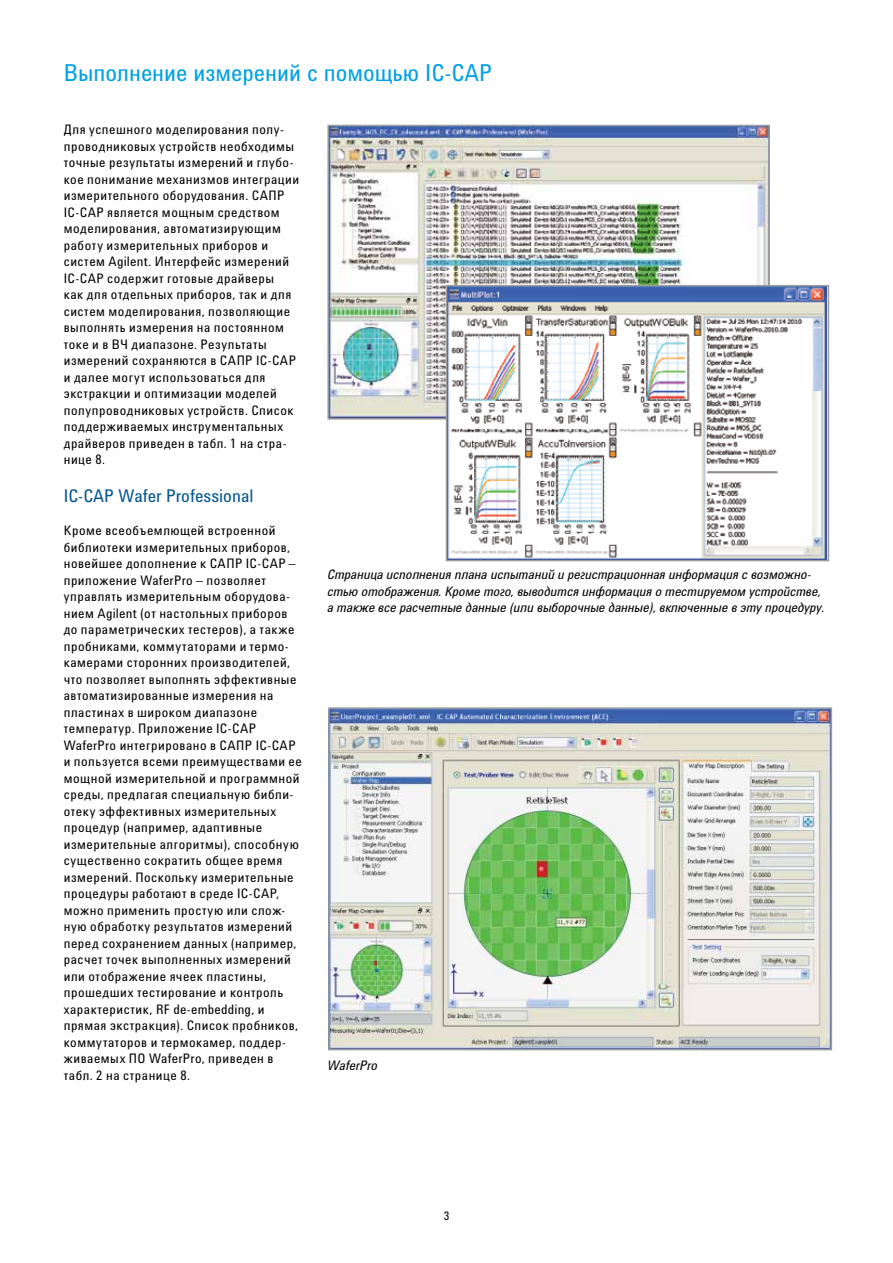
<style>
.page{position:relative;width:893px;height:1263px;background:#fff}
.page>*{position:absolute;margin:0;border:0;box-sizing:border-box;transform-origin:0 0}
.t1{font:24px "Agilent Condensed CFF";color:#00a1e4}
.t2{font:18px "Agilent Condensed CFF";color:#00548e}
.t3{font:13.5px/16.5px "Agilent Condensed CFF";letter-spacing:.04em;color:#000}
.t4{font:italic 13.5px/16.5px "Agilent Condensed CFF";letter-spacing:-.005em;color:#000}
.t5{font:12px "Agilent Condensed CFF";color:#000}
</style>
<div class="page">
<img style="left:330px;top:128px;width:437px;height:289px">
<div style="left:327px;top:125px;width:443px;height:295px;border:2px solid #9b9da0"></div>
<img style="left:449px;top:288px;width:377px;height:270px">
<div style="left:446px;top:285px;width:383px;height:276px;border:2px solid #9b9da0"></div>
<img style="left:331px;top:710px;width:498px;height:337px">
<div style="left:328px;top:707px;width:504px;height:343px;border:2px solid #9b9da0"></div>
<h1 class="t1" style="left:64px;top:54px;width:430px">Выполнение измерений с помощью IC-CAP</h1>
<p class="t3" style="left:64px;top:121px;width:237px">Для успешного моделирования полу&shy;проводниковых устройств необходимы точные результаты измерений и глубо&shy;кое понимание механизмов интеграции измерительного оборудования. САПР IC-CAP является мощным средством моделирования, автоматизирующим работу измерительных приборов и систем Agilent. Интерфейс измерений IC-CAP содержит готовые драйверы<br>как для отдельных приборов, так и для систем моделирования, позволяющие выполнять измерения на постоянном токе и в ВЧ диапазоне. Результаты измерений сохраняются в САПР IC-CAP и далее могут использоваться для экстракции и оптимизации моделей полупроводниковых устройств. Список поддерживаемых инструментальных драйверов приведен в табл. 1 на стра&shy;нице 8.</p>
<h2 class="t2" style="left:64px;top:482px;width:191px">IC-CAP Wafer Professional</h2>
<p class="t3" style="left:64px;top:522px;width:240px">Кроме всеобъемлющей встроенной библиотеки измерительных приборов, новейшее дополнение к САПР IC-CAP – приложение WaferPro – позволяет управлять измерительным оборудова&shy;нием Agilent (от настольных приборов до параметрических тестеров), а также пробниками, коммутаторами и термо&shy;камерами сторонних производителей, что позволяет выполнять эффективные автоматизированные измерения на пластинах в широком диапазоне температур. Приложение IC-CAP WaferPro интегрировано в САПР IC-CAP и пользуется всеми преимуществами ее мощной измерительной и программной среды, предлагая специальную библи&shy;отеку эффективных измерительных процедур (например, адаптивные измерительные алгоритмы), способную существенно сократить общее время измерений. Поскольку измерительные процедуры работают в среде IC-CAP, можно применить простую или слож&shy;ную обработку результатов измерений перед сохранением данных (например, расчет точек выполненных измерений или отображение ячеек пластины, прошедших тестирование и контроль характеристик, RF de-embedding, и прямая экстракция). Список пробников, коммутаторов и термокамер, поддер&shy;живаемых ПО WaferPro, приведен в табл. 2 на странице 8.</p>
<p class="t4" style="left:327px;top:566px;width:499px">Страница исполнения плана испытаний и регистрационная информация с возможно&shy;стью отображения. Кроме того, выводится информация о тестируемом устройстве, а также все расчетные данные (или выборочные данные), включенные в эту процедуру.</p>
<p class="t4" style="left:327px;top:1056px;width:52px">WaferPro</p>
<p class="t5" style="left:444px;top:1207px;width:7px">3</p>
</div>
